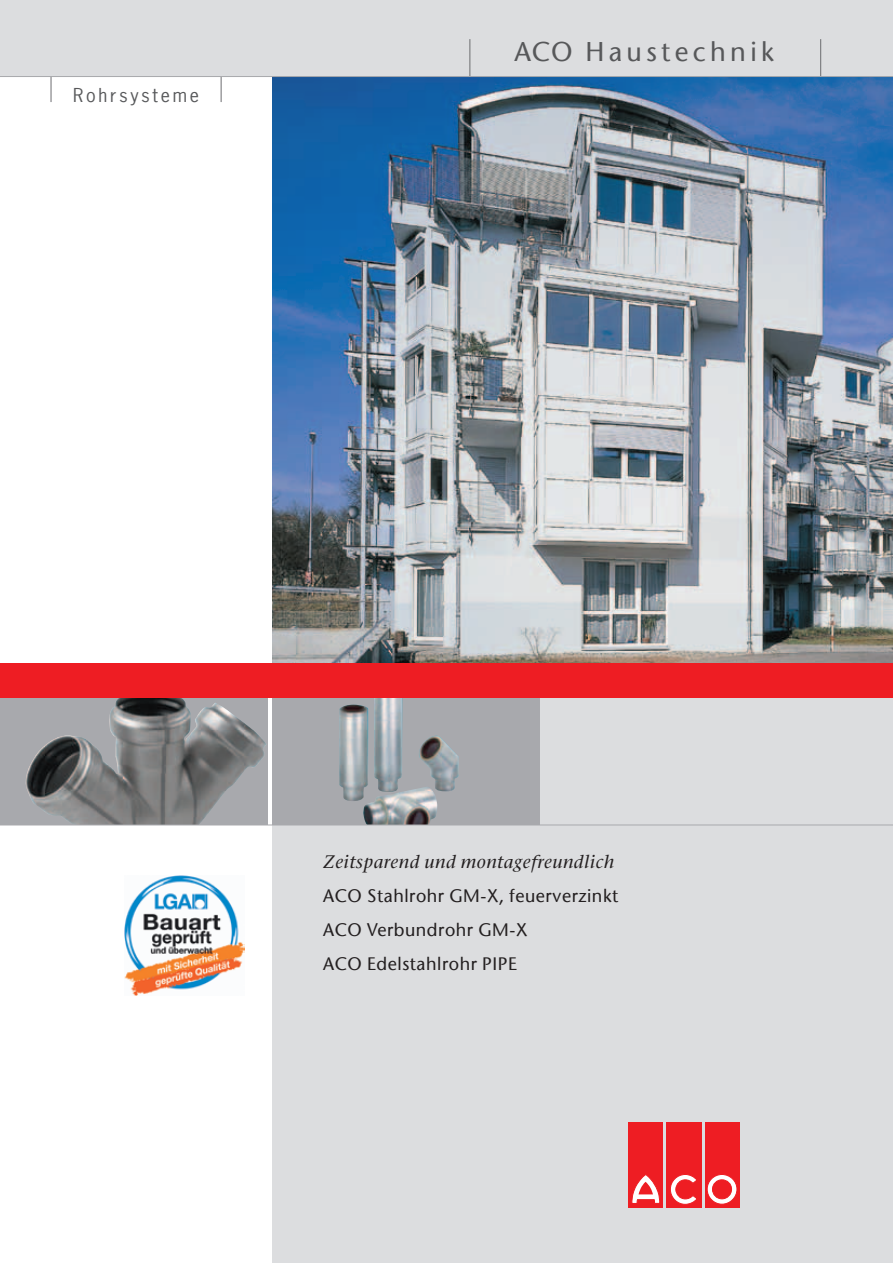
<style>
.page{position:relative;width:893px;height:1263px;background:#fff}
.page>*{position:absolute;margin:0;border:0;box-sizing:border-box;transform-origin:0 0}
.t1{font:27px "Stone Sans";letter-spacing:.16em;color:#57585a}
.t2{font:18px/34px "Stone Sans";letter-spacing:.03em;color:#231f20}
.t3{font:italic 18px "Stone Serif";letter-spacing:.03em;color:#231f20}
.t4{font:18px "News Gothic";letter-spacing:.15em;color:#57585a}
</style>
<div class="page">
<img style="left:125px;top:875px;width:120px;height:121px">
<div style="left:0;top:0;width:893px;height:77px;background:#dcdddf"></div>
<img style="left:272px;top:77px;width:621px;height:586px">
<div style="left:272px;top:664px;width:621px;height:599px;background:#dcdddf"></div>
<div style="left:628px;top:1122px;width:35px;height:85px;background:#ee1d23"></div>
<svg style="left:632px;top:1175px;width:28px;height:28px"></svg>
<div style="left:666px;top:1122px;width:35px;height:85px;background:#ee1d23"></div>
<svg style="left:670px;top:1174px;width:26px;height:30px"></svg>
<div style="left:704px;top:1122px;width:35px;height:85px;background:#ee1d23"></div>
<svg style="left:707px;top:1174px;width:30px;height:30px"></svg>
<div style="left:707px;top:1174px;width:30px;height:30px;border:1px solid #ee1d23;border-radius:50%"></div>
<div style="left:712px;top:1180px;width:19px;height:19px;background:#ee1d23;border-radius:50%"></div>
<div style="left:712px;top:1180px;width:20px;height:19px;border:1px solid #ee1d23;border-radius:50%"></div>
<div style="left:0;top:697px;width:268px;height:128px;background:#a8a9ad"></div>
<img style="left:25px;top:697px;width:242px;height:128px">
<div style="left:272px;top:697px;width:268px;height:128px;background:#a8a9ad"></div>
<img style="left:339px;top:697px;width:120px;height:128px">
<svg style="left:51px;top:77px;width:1px;height:25px"></svg>
<svg style="left:221px;top:77px;width:1px;height:25px"></svg>
<div style="left:0;top:663px;width:893px;height:34px;background:#ee1d23"></div>
<hr style="left:470px;top:39px;width:1px;height:38px;background:#6c6d70">
<hr style="left:820px;top:39px;width:1px;height:38px;background:#6c6d70">
<hr style="left:0;top:825px;width:893px;height:1px;background:#a8a9ad">
<hr style="left:0;top:76px;width:893px;height:1px;background:#a8a9ad">
<p class="t4" style="left:73px;top:84px;width:127px">Rohrsysteme</p>
<h1 class="t1" style="left:514px;top:35px;width:261px">ACO Haustechnik</h1>
<p class="t3" style="left:323px;top:851px;width:293px">Zeitsparend und montagefreundlich</p>
<p class="t2" style="left:323px;top:878px;width:297px">ACO Stahlrohr GM-X, feuerverzinkt<br>ACO Verbundrohr GM-X<br>ACO Edelstahlrohr PIPE</p>
</div>
